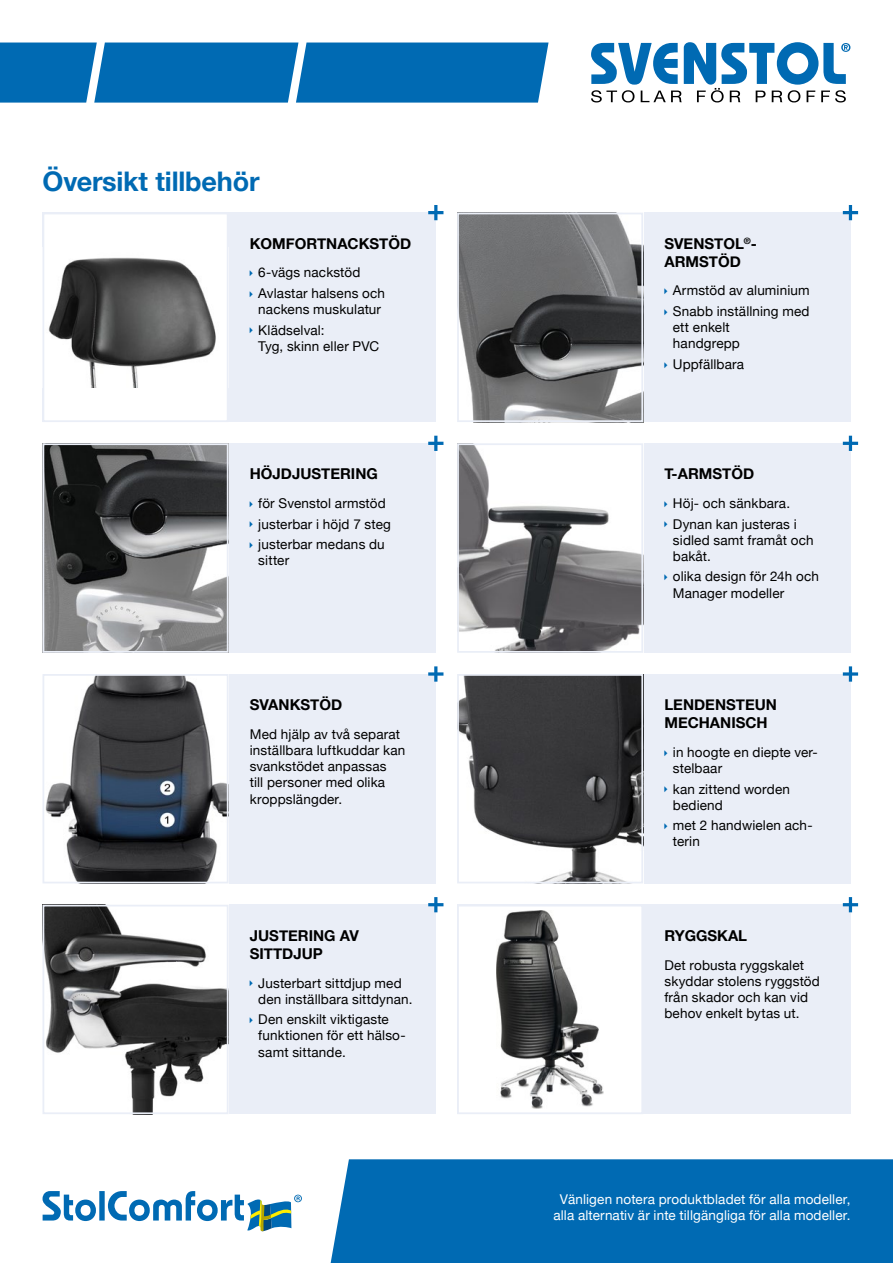
<style>
.page{position:relative;width:893px;height:1263px;background:#fff}
.page>*{position:absolute;margin:0;border:0;box-sizing:border-box;transform-origin:0 0}
.t1{font:700 27px "Helvetica Neue";letter-spacing:-.005em;color:#006ab3}
.t2{font:700 15px/18px "Helvetica Neue";color:#000}
.t3{font:13.5px/16.2px "Helvetica Neue";letter-spacing:.01em;color:#000}
.t4{font:13.5px/16.2px "Helvetica Neue";letter-spacing:.01em;color:#fff;text-align:center}
</style>
<div class="page">
<svg style="left:591px;top:42px;width:259px;height:60px"></svg>
<div style="left:0;top:43px;width:549px;height:60px;background:#006ab3"></div>
<svg style="left:43px;top:1191px;width:259px;height:40px"></svg>
<div style="left:331px;top:1159px;width:562px;height:104px;background:#006ab3"></div>
<div style="left:457px;top:443px;width:393px;height:210px;background:#eaeef7"></div>
<svg style="left:843px;top:436px;width:15px;height:15px"></svg>
<div style="left:43px;top:674px;width:393px;height:209px;background:#eaeef7"></div>
<svg style="left:428px;top:666px;width:15px;height:16px"></svg>
<div style="left:43px;top:213px;width:393px;height:209px;background:#eaeef7"></div>
<svg style="left:428px;top:205px;width:15px;height:15px"></svg>
<div style="left:457px;top:905px;width:393px;height:209px;background:#eaeef7"></div>
<svg style="left:843px;top:897px;width:15px;height:15px"></svg>
<div style="left:43px;top:905px;width:393px;height:209px;background:#eaeef7"></div>
<svg style="left:428px;top:897px;width:15px;height:15px"></svg>
<div style="left:43px;top:443px;width:393px;height:210px;background:#eaeef7"></div>
<svg style="left:428px;top:436px;width:15px;height:15px"></svg>
<div style="left:457px;top:674px;width:393px;height:209px;background:#eaeef7"></div>
<svg style="left:843px;top:666px;width:15px;height:16px"></svg>
<div style="left:457px;top:213px;width:393px;height:209px;background:#eaeef7"></div>
<svg style="left:843px;top:205px;width:15px;height:15px"></svg>
<img style="left:46px;top:446px;width:180px;height:204px">
<div style="left:43px;top:443px;width:186px;height:210px;border:2px solid #eaeef7"></div>
<img style="left:460px;top:446px;width:180px;height:204px">
<div style="left:457px;top:443px;width:186px;height:210px;border:2px solid #eaeef7"></div>
<img style="left:46px;top:677px;width:180px;height:203px">
<div style="left:43px;top:674px;width:186px;height:209px;border:2px solid #eaeef7"></div>
<img style="left:460px;top:677px;width:180px;height:203px">
<div style="left:457px;top:674px;width:186px;height:209px;border:2px solid #eaeef7"></div>
<div style="left:43px;top:213px;width:185px;height:208px;background:#fff"></div>
<img style="left:48px;top:257px;width:168px;height:131px">
<div style="left:43px;top:213px;width:186px;height:209px;border:2px solid #eaeef7"></div>
<div style="left:458px;top:905px;width:184px;height:208px;background:#fff"></div>
<img style="left:496px;top:910px;width:108px;height:198px">
<div style="left:457px;top:905px;width:186px;height:209px;border:2px solid #eaeef7"></div>
<img style="left:46px;top:908px;width:180px;height:203px">
<div style="left:43px;top:905px;width:186px;height:209px;border:2px solid #eaeef7"></div>
<img style="left:460px;top:216px;width:180px;height:203px">
<div style="left:457px;top:213px;width:186px;height:209px;border:2px solid #eaeef7"></div>
<h1 class="t1" style="left:43px;top:161px;width:219px">Översikt tillbehör</h1>
<p class="t2" style="left:250px;top:235px;width:163px">KOMFORTNACKSTÖD</p>
<p class="t3" style="left:258px;top:263px;width:128px;line-height:20.4px">6-vägs nackstöd<br>Avlastar halsens och</p>
<p class="t3" style="left:258px;top:300px;width:124px;line-height:20.4px">nackens muskulatur<br>Klädselval:</p>
<p class="t3" style="left:258px;top:339px;width:122px">Tyg, skinn eller PVC</p>
<p class="t2" style="left:250px;top:465px;width:130px">HÖJDJUSTERING</p>
<p class="t3" style="left:258px;top:494px;width:134px;line-height:20.4px">för Svenstol armstöd justerbar i höjd 7 steg justerbar medans du</p>
<p class="t3" style="left:258px;top:553px;width:32px">sitter</p>
<p class="t2" style="left:250px;top:696px;width:94px">SVANKSTÖD</p>
<p class="t3" style="left:250px;top:727px;width:157px">Med hjälp av två separat inställbara luftkuddar kan svankstödet anpassas<br>till personer med olika kroppslängder.</p>
<p class="t2" style="left:250px;top:927px;width:111px">JUSTERING AV<br>SITTDJUP</p>
<p class="t3" style="left:258px;top:975px;width:156px">Justerbart sittdjup med den inställbara sittdynan.</p>
<p class="t3" style="left:258px;top:1012px;width:149px">Den enskilt viktigaste funktionen för ett hälso&shy;samt sittande.</p>
<p class="t2" style="left:664px;top:235px;width:94px">SVENSTOL<sup>®</sup>-<br>ARMSTÖD</p>
<p class="t3" style="left:673px;top:281px;width:138px;line-height:20.4px">Armstöd av aluminium<br>Snabb inställning med</p>
<p class="t3" style="left:673px;top:320px;width:69px">ett enkelt handgrepp</p>
<p class="t3" style="left:673px;top:357px;width:73px">Uppfällbara</p>
<p class="t2" style="left:664px;top:465px;width:91px">T-ARMSTÖD</p>
<p class="t3" style="left:673px;top:494px;width:125px;line-height:20.4px">Höj- och sänkbara.<br>Dynan kan justeras i</p>
<p class="t3" style="left:673px;top:533px;width:142px">sidled samt framåt och bakåt.</p>
<p class="t3" style="left:673px;top:569px;width:147px">olika design för 24h och<br>Manager modeller</p>
<p class="t2" style="left:664px;top:696px;width:114px">LENDENSTEUN<br>MECHANISCH</p>
<p class="t3" style="left:673px;top:745px;width:146px">in hoogte en diepte ver&shy;stelbaar</p>
<p class="t3" style="left:673px;top:781px;width:119px">kan zittend worden bediend</p>
<p class="t3" style="left:673px;top:818px;width:141px">met 2 handwielen ach&shy;terin</p>
<p class="t2" style="left:664px;top:927px;width:84px">RYGGSKAL</p>
<p class="t3" style="left:664px;top:957px;width:157px">Det robusta ryggskalet skyddar stolens ryggstöd från skador och kan vid behov enkelt bytas ut.</p>
<p class="t4" style="left:553px;top:1192px;width:299px">Vänligen notera produktbladet för alla modeller, alla alternativ är inte tillgängliga för alla modeller.</p>
</div>
